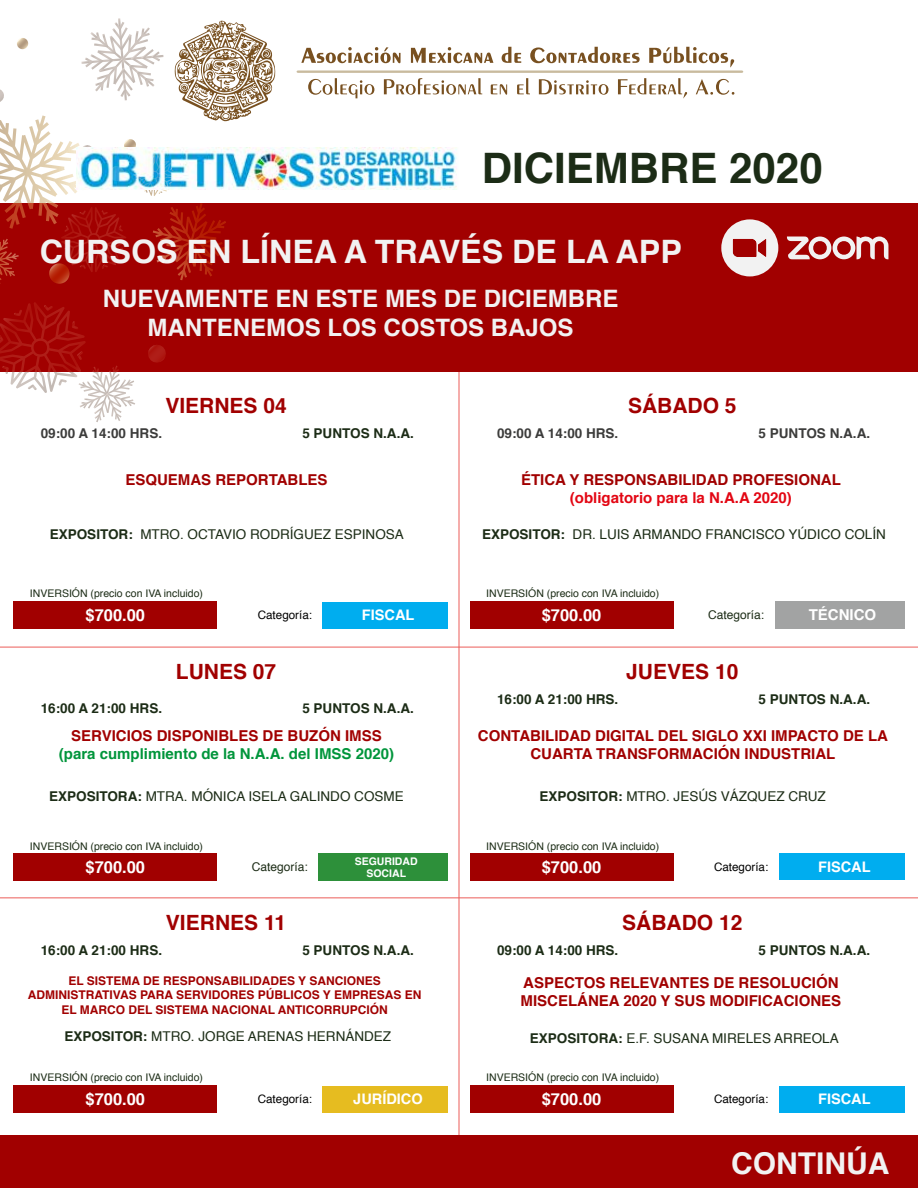
<style>
.page{position:relative;width:918px;height:1188px;background:#fff}
.page>*{position:absolute;margin:0;border:0;box-sizing:border-box;transform-origin:0 0}
.t1{font:700 42px "Helvetica";color:#1c2c16}
.t2{font:700 32.25px "Helvetica";color:#f2f2f2}
.t3{font:700 30px "Helvetica";color:#f2f2f2}
.t4{font:700 24px/28.8px "Helvetica";color:#f2f2f2;text-align:center}
.t5{font:700 21px "Helvetica";color:#a10000}
.t6{font:700 16.5px "Helvetica";color:#fff}
.t7{font:700 15px/18px "Helvetica";color:#a10000}
.t8{font:700 15px "Helvetica";color:#00953b}
.t9{font:700 15px "Helvetica";color:#e30613}
.t10{font:700 15px "Helvetica";color:#fff}
.t11{font:700 14.55px "Helvetica";color:#fff}
.t12{font:13.5px "Helvetica";color:#1c2c16}
.t13{font:700 13.5px "Helvetica";color:#1c2c16}
.t14{font:700 13.5px "Helvetica";color:#3c3c3b}
.t15{font:700 12px/14.4px "Helvetica";color:#a10000;text-align:center}
.t16{font:12px "Helvetica";color:#1c2c16}
.t17{font:11.7px "Helvetica";color:#000}
.t18{font:10.5px "Helvetica";color:#1c2c16}
.t19{font:700 10.5px/12.6px "Helvetica";color:#fff;text-align:center}
.s1{font-weight:700}
</style>
<div class="page">
<hr style="left:459px;top:351px;width:1px;height:837px;background:#ec5d59">
<hr style="left:0;top:897px;width:918px;height:1px;background:#ec5d59">
<hr style="left:0;top:647px;width:918px;height:1px;background:#ec5d59">
<div style="left:0;top:203px;width:918px;height:168px;background:#a10000"></div>
<div style="left:0;top:1135px;width:918px;height:53px;background:#a10000"></div>
<img style="left:276px;top:147px;width:181px;height:42px">
<div style="left:14px;top:601px;width:203px;height:27px;background:#a10000"></div>
<div style="left:470px;top:601px;width:203px;height:27px;background:#a10000"></div>
<svg style="left:721px;top:219px;width:57px;height:57px"></svg>
<svg style="left:787px;top:236px;width:101px;height:24px"></svg>
<div style="left:14px;top:1085px;width:203px;height:27px;background:#a10000"></div>
<div style="left:470px;top:1085px;width:203px;height:27px;background:#a10000"></div>
<div style="left:322px;top:1086px;width:126px;height:26px;background:#e6bc20"></div>
<div style="left:14px;top:853px;width:203px;height:28px;background:#a10000"></div>
<div style="left:319px;top:853px;width:129px;height:28px;background:#2d903a"></div>
<div style="left:470px;top:853px;width:203px;height:28px;background:#a10000"></div>
<div style="left:775px;top:601px;width:129px;height:27px;background:#a2a3a3"></div>
<svg style="left:301px;top:47px;width:100px;height:16px"></svg>
<svg style="left:411px;top:47px;width:82px;height:16px"></svg>
<svg style="left:502px;top:47px;width:19px;height:16px"></svg>
<svg style="left:530px;top:47px;width:110px;height:16px"></svg>
<svg style="left:649px;top:47px;width:85px;height:20px"></svg>
<svg style="left:308px;top:78px;width:66px;height:20px"></svg>
<svg style="left:384px;top:78px;width:98px;height:17px"></svg>
<svg style="left:491px;top:84px;width:16px;height:11px"></svg>
<svg style="left:517px;top:78px;width:13px;height:16px"></svg>
<svg style="left:539px;top:79px;width:70px;height:16px"></svg>
<svg style="left:618px;top:78px;width:69px;height:21px"></svg>
<svg style="left:696px;top:79px;width:38px;height:16px"></svg>
<hr style="left:297px;top:70px;width:446px;height:3px;background:#c9bb9e">
<svg style="left:0;top:302px;width:135px;height:120px"></svg>
<svg style="left:148px;top:345px;width:18px;height:18px"></svg>
<svg style="left:0;top:18px;width:276px;height:266px"></svg>
<div style="left:322px;top:602px;width:126px;height:26px;background:#00adef"></div>
<div style="left:779px;top:853px;width:125px;height:27px;background:#00adef"></div>
<div style="left:779px;top:1086px;width:125px;height:26px;background:#00adef"></div>
<h1 class="t1" style="left:482px;top:135px;width:342px">DICIEMBRE 2020</h1>
<h2 class="t2" style="left:40px;top:226px;width:644px">CURSOS EN LÍNEA A TRAVÉS DE LA APP</h2>
<h3 class="t4" style="left:103px;top:285px;width:517px">NUEVAMENTE EN ESTE MES DE DICIEMBRE<br>MANTENEMOS LOS COSTOS BAJOS</h3>
<h3 class="t5" style="left:165px;top:389px;width:123px">VIERNES 04</h3>
<h3 class="t5" style="left:628px;top:389px;width:110px">SÁBADO 5</h3>
<p class="t14" style="left:41px;top:422px;width:123px">09:00 A 14:00 HRS.</p>
<p class="t13" style="left:302px;top:422px;width:113px">5 PUNTOS N.A.A.</p>
<p class="t14" style="left:497px;top:422px;width:123px">09:00 A 14:00 HRS.</p>
<p class="t14" style="left:759px;top:422px;width:113px">5 PUNTOS N.A.A.</p>
<p class="t7" style="left:125px;top:471px;width:204px">ESQUEMAS REPORTABLES</p>
<p class="t12" style="left:50px;top:524px;width:356px"><span class="s1">EXPOSITOR:</span> MTRO. OCTAVIO RODRÍGUEZ ESPINOSA</p>
<p class="t7" style="left:521px;top:471px;width:321px">ÉTICA Y RESPONSABILIDAD PROFESIONAL</p>
<p class="t9" style="left:570px;top:486px;width:223px">(obligatorio para la N.A.A 2020)</p>
<p class="t12" style="left:482px;top:524px;width:405px"><span class="s1">EXPOSITOR:</span> DR. LUIS ARMANDO FRANCISCO YÚDICO COLÍN</p>
<p class="t18" style="left:30px;top:586px;width:175px">INVERSIÓN (precio con IVA incluido)</p>
<p class="t18" style="left:486px;top:586px;width:175px">INVERSIÓN (precio con IVA incluido)</p>
<p class="t6" style="left:86px;top:601px;width:61px">$700.00</p>
<p class="t17" style="left:258px;top:606px;width:56px">Categoría:</p>
<p class="t11" style="left:362px;top:603px;width:54px">FISCAL</p>
<p class="t16" style="left:708px;top:606px;width:58px">Categoría:</p>
<p class="t10" style="left:809px;top:602px;width:69px">TÉCNICO</p>
<p class="t6" style="left:542px;top:601px;width:61px">$700.00</p>
<p class="t13" style="left:41px;top:697px;width:123px">16:00 A 21:00 HRS.</p>
<h3 class="t5" style="left:176px;top:655px;width:102px">LUNES 07</h3>
<p class="t13" style="left:302px;top:697px;width:113px">5 PUNTOS N.A.A.</p>
<h3 class="t5" style="left:626px;top:655px;width:114px">JUEVES 10</h3>
<p class="t13" style="left:497px;top:688px;width:123px">16:00 A 21:00 HRS.</p>
<p class="t13" style="left:759px;top:688px;width:113px">5 PUNTOS N.A.A.</p>
<p class="t7" style="left:71px;top:727px;width:312px">SERVICIOS DISPONIBLES DE BUZÓN IMSS</p>
<p class="t8" style="left:59px;top:741px;width:337px">(para cumplimiento de la N.A.A. del IMSS 2020)</p>
<p class="t12" style="left:49px;top:785px;width:356px"><span class="s1">EXPOSITORA:</span> MTRA. MÓNICA ISELA GALINDO COSME</p>
<p class="t7" style="left:478px;top:727px;width:412px;text-align:center">CONTABILIDAD DIGITAL DEL SIGLO XXI IMPACTO DE LA<br>CUARTA TRANSFORMACIÓN INDUSTRIAL</p>
<p class="t12" style="left:540px;top:785px;width:288px"><span class="s1">EXPOSITOR:</span> MTRO. JESÚS VÁZQUEZ CRUZ</p>
<p class="t18" style="left:30px;top:838px;width:175px">INVERSIÓN (precio con IVA incluido)</p>
<p class="t6" style="left:86px;top:854px;width:61px">$700.00</p>
<p class="t16" style="left:252px;top:858px;width:58px">Categoría:</p>
<p class="t19" style="left:355px;top:855px;width:64px">SEGURIDAD<br>SOCIAL</p>
<p class="t18" style="left:486px;top:838px;width:175px">INVERSIÓN (precio con IVA incluido)</p>
<p class="t6" style="left:542px;top:854px;width:61px">$700.00</p>
<p class="t17" style="left:714px;top:858px;width:56px">Categoría:</p>
<p class="t11" style="left:818px;top:855px;width:54px">FISCAL</p>
<h3 class="t5" style="left:166px;top:906px;width:122px">VIERNES 11</h3>
<h3 class="t5" style="left:622px;top:906px;width:122px">SÁBADO 12</h3>
<p class="t13" style="left:41px;top:939px;width:123px">16:00 A 21:00 HRS.</p>
<p class="t13" style="left:302px;top:939px;width:113px">5 PUNTOS N.A.A.</p>
<p class="t13" style="left:497px;top:939px;width:123px">09:00 A 14:00 HRS.</p>
<p class="t13" style="left:759px;top:939px;width:113px">5 PUNTOS N.A.A.</p>
<p class="t15" style="left:28px;top:974px;width:395px">EL SISTEMA DE RESPONSABILIDADES Y SANCIONES<br>ADMINISTRATIVAS PARA SERVIDORES PÚBLICOS Y EMPRESAS EN<br>EL MARCO DEL SISTEMA NACIONAL ANTICORRUPCIÓN</p>
<p class="t12" style="left:64px;top:1026px;width:328px"><span class="s1">EXPOSITOR:</span> MTRO. JORGE ARENAS HERNÁNDEZ</p>
<p class="t7" style="left:521px;top:974px;width:322px">ASPECTOS RELEVANTES DE RESOLUCIÓN<br>MISCELÁNEA 2020 Y SUS MODIFICACIONES</p>
<p class="t12" style="left:530px;top:1028px;width:310px"><span class="s1">EXPOSITORA:</span> E.F. SUSANA MIRELES ARREOLA</p>
<p class="t18" style="left:30px;top:1070px;width:175px">INVERSIÓN (precio con IVA incluido)</p>
<p class="t6" style="left:86px;top:1085px;width:61px">$700.00</p>
<p class="t18" style="left:486px;top:1070px;width:175px">INVERSIÓN (precio con IVA incluido)</p>
<p class="t17" style="left:258px;top:1090px;width:56px">Categoría:</p>
<p class="t11" style="left:353px;top:1087px;width:71px">JURÍDICO</p>
<p class="t6" style="left:542px;top:1085px;width:61px">$700.00</p>
<p class="t17" style="left:714px;top:1090px;width:56px">Categoría:</p>
<p class="t11" style="left:818px;top:1087px;width:54px">FISCAL</p>
<h3 class="t3" style="left:731px;top:1139px;width:160px">CONTINÚA</h3>
</div>
